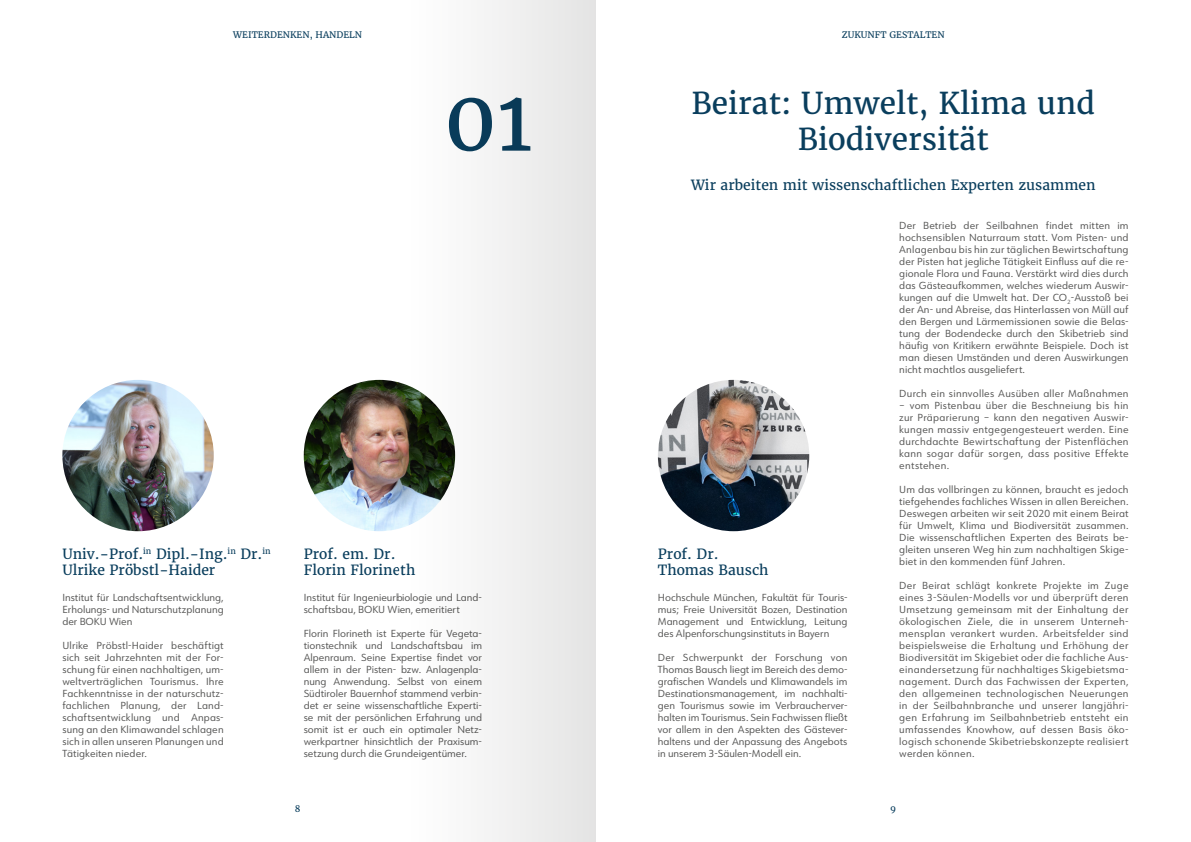
<style>
.page{position:relative;width:1191px;height:842px;background:#fff}
.page>*{position:absolute;margin:0;border:0;box-sizing:border-box;transform-origin:0 0}
.t1{font:84px "Merriweather";color:#0a3e5d}
.t2{font:30px "Merriweather";color:#0a3e5d}
.t3{font:14px/16.8px "Merriweather";color:#0a3e5d}
.t4{font:10px/12px "URW Form";letter-spacing:.005em;color:#575756;text-align:justify}
.t5{font:10px "URW Form";letter-spacing:.03em;color:#575756}
.t6{font:9px "Merriweather";color:#0a3e5d}
</style>
<div class="page">
<img style="left:62px;top:380px;width:152px;height:151px;border-radius:76px">
<img style="left:658px;top:380px;width:151px;height:151px;border-radius:76px">
<img style="left:304px;top:380px;width:151px;height:151px;border-radius:76px">
<svg style="left:398px;top:0;width:197px;height:842px"></svg>
<p class="t6" style="left:233px;top:29px;width:130px">WEITERDENKEN, HANDELN</p>
<p class="t6" style="left:842px;top:29px;width:104px">ZUKUNFT GESTALTEN</p>
<h1 class="t1" style="left:444px;top:68px;width:91px">01</h1>
<h2 class="t2" style="left:691px;top:85px;width:405px">Beirat: Umwelt, Klima und</h2>
<h2 class="t2" style="left:797px;top:121px;width:192px">Biodiversität</h2>
<h3 class="t3" style="left:691px;top:176px;width:406px">Wir arbeiten mit wissenschaftlichen Experten zusammen</h3>
<h3 class="t3" style="left:62px;top:545px;width:210px">Univ.-Prof.<sup>in</sup> Dipl.-Ing.<sup>in</sup> Dr.<sup>in<br></sup>Ulrike Pröbstl-Haider</h3>
<h3 class="t3" style="left:658px;top:545px;width:112px">Prof. Dr.<br>Thomas Bausch</h3>
<h3 class="t3" style="left:304px;top:545px;width:113px">Prof. em. Dr.<br>Florin Florineth</h3>
<p class="t4" style="left:62px;top:591px;width:163px">Institut für Landschaftsentwicklung, Erholungs- und Naturschutzplanung der BOKU Wien</p>
<p class="t4" style="left:62px;top:639px;width:163px">Ulrike Pröbstl-Haider beschäftigt sich seit Jahrzehnten mit der For&shy;schung für einen nachhaltigen, um&shy;weltverträglichen Tourismus. Ihre Fachkenntnisse in der naturschutz&shy;fachlichen Planung, der Land&shy;schaftsentwicklung und Anpas&shy;sung an den Klimawandel schlagen sich in allen unseren Planungen und Tätigkeiten nieder.</p>
<p class="t4" style="left:304px;top:591px;width:180px">Institut für Ingenieurbiologie und Land&shy;schaftsbau, BOKU Wien, emeritiert</p>
<p class="t4" style="left:304px;top:627px;width:180px">Florin Florineth ist Experte für Vegeta&shy;tionstechnik und Landschaftsbau im Alpenraum. Seine Expertise findet vor allem in der Pisten- bzw. Anlagenpla&shy;nung Anwendung. Selbst von einem Südtiroler Bauernhof stammend verbin&shy;det er seine wissenschaftliche Experti&shy;se mit der persönlichen Erfahrung und somit ist er auch ein optimaler Netz&shy;werkpartner hinsichtlich der Praxisum&shy;setzung durch die Grundeigentümer.</p>
<p class="t4" style="left:658px;top:591px;width:191px">Hochschule München, Fakultät für Touris&shy;mus; Freie Universität Bozen, Destination Management und Entwicklung, Leitung des Alpenforschungsinstituts in Bayern</p>
<p class="t4" style="left:658px;top:651px;width:191px">Der Schwerpunkt der Forschung von Thomas Bausch liegt im Bereich des demo&shy;grafischen Wandels und Klimawandels im Destinationsmanagement, im nachhalti&shy;gen Tourismus sowie im Verbraucherver&shy;halten im Tourismus. Sein Fachwissen fließt vor allem in den Aspekten des Gästever&shy;haltens und der Anpassung des Angebots in unserem 3-Säulen-Modell ein.</p>
<p class="t4" style="left:899px;top:219px;width:231px">Der Betrieb der Seilbahnen findet mitten im hochsensiblen Naturraum statt. Vom Pisten- und Anlagenbau bis hin zur täglichen Bewirtschaftung der Pisten hat jegliche Tätigkeit Einfluss auf die re&shy;gionale Flora und Fauna. Verstärkt wird dies durch das Gästeaufkommen, welches wiederum Auswir&shy;kungen auf die Umwelt hat. Der CO<sub>2</sub>-Ausstoß bei der An- und Abreise, das Hinterlassen von Müll auf den Bergen und Lärmemissionen sowie die Belas&shy;tung der Bodendecke durch den Skibetrieb sind häufig von Kritikern erwähnte Beispiele. Doch ist man diesen Umständen und deren Auswirkungen nicht machtlos ausgeliefert.</p>
<p class="t5" style="left:899px;top:386px;width:231px">Durch ein sinnvolles Ausüben aller Maßnahmen</p>
<p class="t4" style="left:899px;top:399px;width:231px">– vom Pistenbau über die Beschneiung bis hin zur Präparierung – kann den negativen Auswir&shy;kungen massiv entgegengesteuert werden. Eine durchdachte Bewirtschaftung der Pistenflächen kann sogar dafür sorgen, dass positive Effekte entstehen.</p>
<p class="t4" style="left:899px;top:483px;width:231px">Um das vollbringen zu können, braucht es jedoch tiefgehendes fachliches Wissen in allen Bereichen.<br>Deswegen arbeiten wir seit 2020 mit einem Beirat für Umwelt, Klima und Biodiversität zusammen.<br>Die wissenschaftlichen Experten des Beirats be&shy;gleiten unseren Weg hin zum nachhaltigen Skige&shy;biet in den kommenden fünf Jahren.</p>
<p class="t4" style="left:899px;top:579px;width:231px">Der Beirat schlägt konkrete Projekte im Zuge eines 3-Säulen-Modells vor und überprüft deren Umsetzung gemeinsam mit der Einhaltung der ökologischen Ziele, die in unserem Unterneh&shy;mensplan verankert wurden. Arbeitsfelder sind beispielsweise die Erhaltung und Erhöhung der Biodiversität im Skigebiet oder die fachliche Aus&shy;einandersetzung für nachhaltiges Skigebietsma&shy;nagement. Durch das Fachwissen der Experten, den allgemeinen technologischen Neuerungen in der Seilbahnbranche und unserer langjähri&shy;gen Erfahrung im Seilbahnbetrieb entsteht ein umfassendes Knowhow, auf dessen Basis öko&shy;logisch schonende Skibetriebskonzepte realisiert werden können.</p>
<p class="t6" style="left:295px;top:803px;width:7px">8</p>
<p class="t6" style="left:890px;top:803px;width:7px">9</p>
</div>
